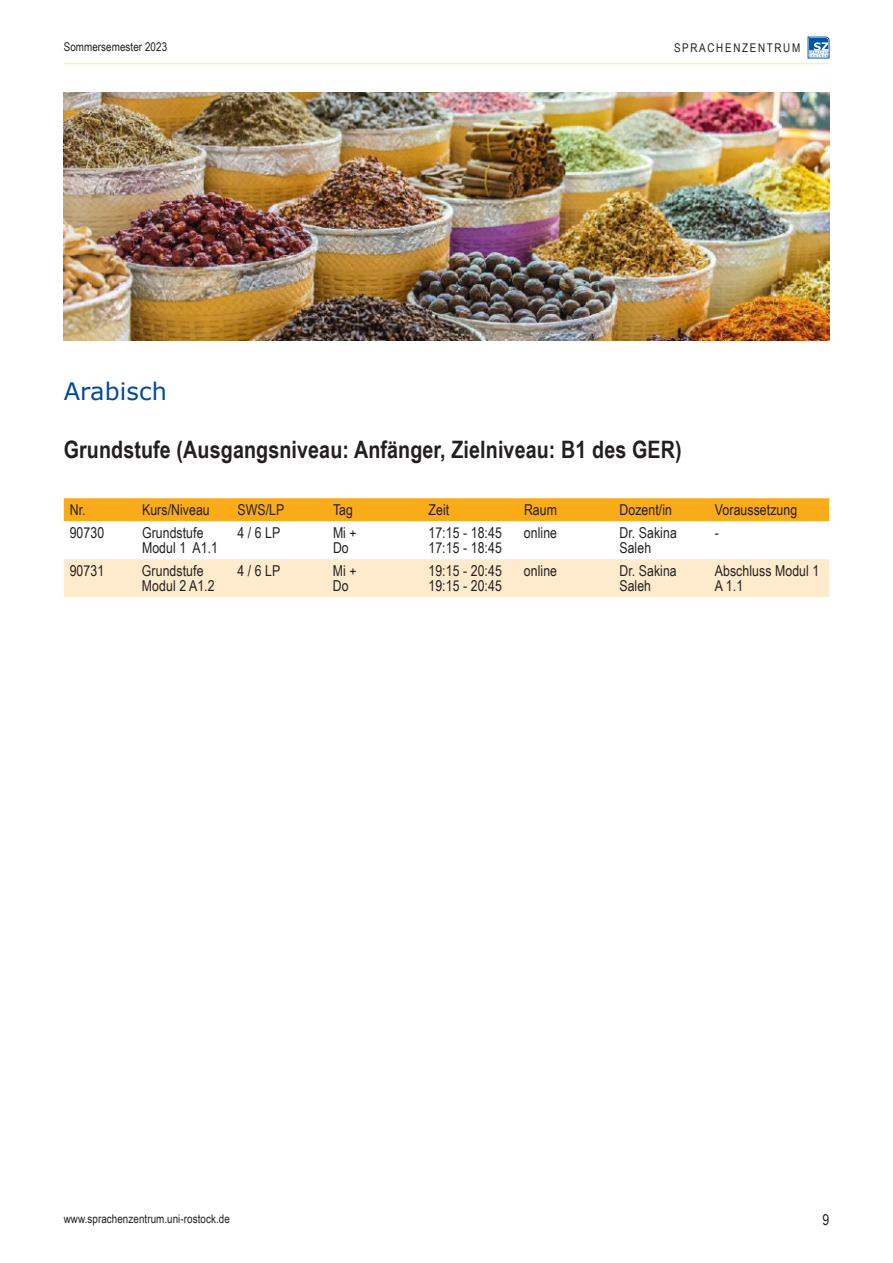
<style>
.page{position:relative;width:893px;height:1263px;background:#fff}
.page>*{position:absolute;margin:0;border:0;box-sizing:border-box;transform-origin:0 0}
.t1{font:700 24px "Arial Narrow";letter-spacing:.005em;color:#231f20}
.t2{font:24px "Verdana";letter-spacing:.005em;color:#004a99}
.t3{font:15px/15px "Arial Narrow";letter-spacing:.005em;color:#231f20}
.t4{font:12px "Arial Narrow";letter-spacing:.005em;color:#231f20}
.t5{font:12px "Arial Narrow";letter-spacing:.14em;color:#231f20}
</style>
<div class="page">
<hr style="left:64px;top:63px;width:765px;height:1px;background:#feebcd">
<svg style="left:808px;top:37px;width:21px;height:21px"></svg>
<div style="left:64px;top:498px;width:765px;height:23px;background:#faab1a"></div>
<div style="left:64px;top:559px;width:765px;height:38px;background:#feebcd"></div>
<img style="left:64px;top:92px;width:765px;height:248px">
<p class="t4" style="left:64px;top:38px;width:105px">Sommersemester 2023</p>
<p class="t5" style="left:674px;top:39px;width:128px">SPRACHENZENTRUM</p>
<h1 class="t2" style="left:64px;top:375px;width:105px">Arabisch</h1>
<h1 class="t1" style="left:64px;top:432px;width:619px">Grundstufe (Ausgangsniveau: Anfänger, Zielniveau: B1 des GER)</h1>
<p class="t3" style="left:70px;top:502px;width:17px">Nr.</p>
<p class="t3" style="left:142px;top:502px;width:69px">Kurs/Niveau</p>
<p class="t3" style="left:238px;top:502px;width:48px">SWS/LP</p>
<p class="t3" style="left:333px;top:502px;width:21px">Tag</p>
<p class="t3" style="left:428px;top:502px;width:22px">Zeit</p>
<p class="t3" style="left:524px;top:502px;width:35px">Raum</p>
<p class="t3" style="left:619px;top:502px;width:54px">Dozent/in</p>
<p class="t3" style="left:715px;top:502px;width:84px">Voraussetzung</p>
<p class="t3" style="left:70px;top:525px;width:36px">90730</p>
<p class="t3" style="left:142px;top:525px;width:78px">Grundstufe<br>Modul 1 A1.1</p>
<p class="t3" style="left:237px;top:525px;width:44px">4 / 6 LP</p>
<p class="t3" style="left:333px;top:525px;width:25px">Mi +<br>Do</p>
<p class="t3" style="left:428px;top:525px;width:75px">17:15 - 18:45<br>17:15 - 18:45</p>
<p class="t3" style="left:524px;top:525px;width:35px">online</p>
<p class="t3" style="left:619px;top:525px;width:59px">Dr. Sakina<br>Saleh</p>
<p class="t3" style="left:715px;top:525px;width:6px">-</p>
<p class="t3" style="left:70px;top:563px;width:36px">90731</p>
<p class="t3" style="left:142px;top:563px;width:74px">Grundstufe<br>Modul 2 A1.2</p>
<p class="t3" style="left:237px;top:563px;width:44px">4 / 6 LP</p>
<p class="t3" style="left:333px;top:563px;width:25px">Mi +<br>Do</p>
<p class="t3" style="left:428px;top:563px;width:75px">19:15 - 20:45<br>19:15 - 20:45</p>
<p class="t3" style="left:524px;top:563px;width:35px">online</p>
<p class="t3" style="left:619px;top:563px;width:59px">Dr. Sakina<br>Saleh</p>
<p class="t3" style="left:715px;top:563px;width:106px">Abschluss Modul 1<br>A 1.1</p>
<p class="t4" style="left:64px;top:1210px;width:168px">www.sprachenzentrum.uni-rostock.de</p>
<p class="t3" style="left:822px;top:1212px;width:8px">9</p>
</div>
